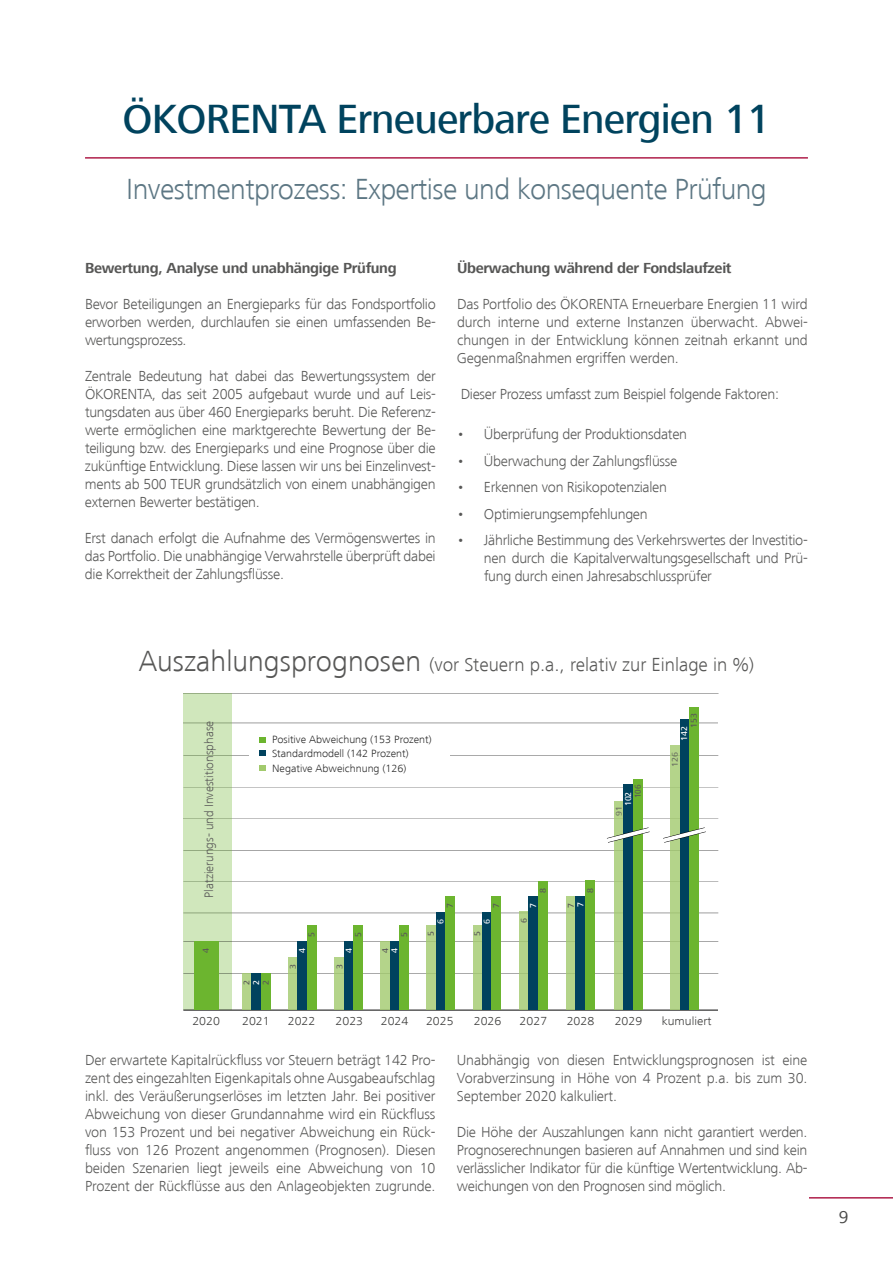
<style>
.page{position:relative;width:893px;height:1263px;background:#fff}
.page>*{position:absolute;margin:0;border:0;box-sizing:border-box;transform-origin:0 0}
.t1{font:500 42px "Frutiger Next LT";letter-spacing:-.02em;color:#00435e}
.t2{font:300 30px "Frutiger Next LT";letter-spacing:-.02em;color:#5d7784}
.t3{font:300 19.5px "Frutiger Next LT";color:#575756}
.t4{font:18px "Frutiger Next LT";color:#4a4a49}
.t5{font:300 15px/18px "Frutiger Next LT";letter-spacing:-.02em;color:#575756;text-align:justify}
.t6{font:700 15px "Frutiger Next LT";letter-spacing:-.02em;color:#575756}
.t7{font:300 12.6px "Frutiger Next LT";color:#585757}
.t8{font:300 12px "Frutiger Next LT";color:#3c3c3b;scale:1.08 1}
.t9{font:300 10.8px/14.5px "Frutiger Next LT";color:rgb(0 0 0/.85);scale:1.04 1}
.t10{font:500 9px "Frutiger Next LT";color:#fff}
.t11{font:500 8.85px "Frutiger Next LT";color:#585757}
.t12{font:500 8.85px "Frutiger Next LT";color:#585757;scale:.92 1}
.t13{font:500 8.7px "Frutiger Next LT";color:#585757}
.s1{font-size:30px}
</style>
<div class="page">
<hr style="left:85px;top:157px;width:723px;height:2px;background:#af1f4a">
<hr style="left:809px;top:1197px;width:84px;height:1px;background:#af1f4a">
<hr style="left:183px;top:787px;width:535px;height:1px;background:#000">
<hr style="left:183px;top:723px;width:535px;height:1px;background:#000">
<hr style="left:183px;top:693px;width:535px;height:1px;background:#000">
<hr style="left:183px;top:913px;width:535px;height:1px;background:#000">
<hr style="left:183px;top:881px;width:535px;height:1px;background:#000">
<hr style="left:183px;top:850px;width:535px;height:1px;background:#000">
<hr style="left:183px;top:819px;width:535px;height:1px;background:#000">
<hr style="left:183px;top:755px;width:535px;height:1px;background:#000">
<div style="left:183px;top:694px;width:49px;height:316px;background:#d0e7bc"></div>
<div style="left:249px;top:732px;width:201px;height:47px;background:#fff"></div>
<hr style="left:183px;top:973px;width:535px;height:1px;background:#000">
<hr style="left:183px;top:941px;width:535px;height:1px;background:#000">
<hr style="left:183px;top:1010px;width:535px;height:1px;background:#000">
<div style="left:288px;top:958px;width:10px;height:52px;background:#b4d48a"></div>
<div style="left:426px;top:925px;width:10px;height:85px;background:#b4d48a"></div>
<div style="left:298px;top:941px;width:9px;height:69px;background:#00425e"></div>
<div style="left:436px;top:912px;width:9px;height:98px;background:#00425e"></div>
<div style="left:307px;top:926px;width:10px;height:84px;background:#6cb52f"></div>
<div style="left:335px;top:958px;width:9px;height:52px;background:#b4d48a"></div>
<div style="left:344px;top:941px;width:10px;height:69px;background:#00425e"></div>
<div style="left:353px;top:926px;width:10px;height:84px;background:#6cb52f"></div>
<div style="left:380px;top:941px;width:10px;height:69px;background:#b4d48a"></div>
<div style="left:390px;top:941px;width:9px;height:69px;background:#00425e"></div>
<div style="left:399px;top:926px;width:10px;height:84px;background:#6cb52f"></div>
<div style="left:261px;top:973px;width:9px;height:37px;background:#6cb52f"></div>
<div style="left:242px;top:973px;width:10px;height:37px;background:#b4d48a"></div>
<div style="left:252px;top:973px;width:9px;height:37px;background:#00425e"></div>
<div style="left:194px;top:941px;width:25px;height:69px;background:#6cb52f"></div>
<div style="left:445px;top:897px;width:10px;height:113px;background:#6cb52f"></div>
<div style="left:473px;top:925px;width:9px;height:85px;background:#b4d48a"></div>
<div style="left:482px;top:912px;width:10px;height:98px;background:#00425e"></div>
<div style="left:492px;top:897px;width:9px;height:113px;background:#6cb52f"></div>
<div style="left:519px;top:912px;width:10px;height:98px;background:#b4d48a"></div>
<div style="left:529px;top:896px;width:9px;height:114px;background:#00425e"></div>
<div style="left:538px;top:881px;width:10px;height:129px;background:#6cb52f"></div>
<div style="left:566px;top:896px;width:10px;height:114px;background:#b4d48a"></div>
<div style="left:576px;top:896px;width:9px;height:114px;background:#00425e"></div>
<div style="left:585px;top:881px;width:10px;height:129px;background:#6cb52f"></div>
<div style="left:614px;top:801px;width:10px;height:209px;background:#b4d48a"></div>
<div style="left:624px;top:785px;width:9px;height:225px;background:#00425e"></div>
<div style="left:633px;top:779px;width:10px;height:231px;background:#6cb52f"></div>
<div style="left:670px;top:746px;width:10px;height:264px;background:#b4d48a"></div>
<div style="left:680px;top:720px;width:9px;height:290px;background:#00425e"></div>
<div style="left:689px;top:707px;width:10px;height:303px;background:#6cb52f"></div>
<svg style="left:607px;top:828px;width:43px;height:14px"></svg>
<svg style="left:663px;top:828px;width:43px;height:14px"></svg>
<div style="left:259px;top:765px;width:7px;height:6px;background:#a2ca6d"></div>
<div style="left:259px;top:750px;width:7px;height:6px;background:#00425e"></div>
<div style="left:259px;top:737px;width:7px;height:6px;background:#6cb52f"></div>
<h1 class="t1" style="left:123px;top:95px;width:649px">ÖKORENTA Erneuerbare Energien 11</h1>
<h2 class="t2" style="left:126px;top:173px;width:642px">Investmentprozess: Expertise und konsequente Prüfung</h2>
<p class="t6" style="left:85px;top:260px;width:313px">Bewertung, Analyse und unabhängige Prüfung</p>
<p class="t5" style="left:85px;top:295px;width:352px">Bevor Beteiligungen an Energieparks für das Fondsportfolio erworben werden, durchlaufen sie einen umfassenden Be&shy;wertungsprozess.</p>
<p class="t5" style="left:85px;top:367px;width:352px">Zentrale Bedeutung hat dabei das Bewertungssystem der ÖKORENTA, das seit 2005 aufgebaut wurde und auf Leis&shy;tungsdaten aus über 460 Energieparks beruht. Die Referenz&shy;werte ermöglichen eine marktgerechte Bewertung der Be&shy;teiligung bzw. des Energieparks und eine Prognose über die zukünftige Entwicklung. Diese lassen wir uns bei Einzelinvest&shy;ments ab 500 TEUR grundsätzlich von einem unabhängigen externen Bewerter bestätigen.</p>
<p class="t5" style="left:85px;top:529px;width:352px">Erst danach erfolgt die Aufnahme des Vermögenswertes in das Portfolio. Die unabhängige Verwahrstelle überprüft dabei die Korrektheit der Zahlungsflüsse.</p>
<p class="t6" style="left:457px;top:260px;width:276px">Überwachung während der Fondslaufzeit</p>
<p class="t5" style="left:457px;top:295px;width:352px">Das Portfolio des ÖKORENTA Erneuerbare Energien 11 wird durch interne und externe Instanzen überwacht. Abwei&shy;chungen in der Entwicklung können zeitnah erkannt und Gegenmaßnahmen ergriffen werden.</p>
<p class="t5" style="left:461px;top:385px;width:320px">Dieser Prozess umfasst zum Beispiel folgende Faktoren:</p>
<p class="t5" style="left:457px;top:425px;width:232px">• Überprüfung der Produktionsdaten</p>
<p class="t5" style="left:457px;top:452px;width:222px">• Überwachung der Zahlungsflüsse</p>
<p class="t5" style="left:457px;top:478px;width:212px">• Erkennen von Risikopotenzialen</p>
<p class="t5" style="left:457px;top:505px;width:192px">• Optimierungsempfehlungen</p>
<p class="t5" style="left:484px;top:531px;width:325px;text-indent:-27px">• Jährliche Bestimmung des Verkehrswertes der Investitio&shy;nen durch die Kapitalverwaltungsgesellschaft und Prü&shy;fung durch einen Jahresabschlussprüfer</p>
<h3 class="t3" style="left:139px;top:654px;width:617px"><span class="s1">Auszahlungsprognosen</span> (vor Steuern p.a., relativ zur Einlage in %)</h3>
<p class="t7" style="left:202px;top:898px;width:179px;rotate:-90deg">Platzierungs- und Investitionsphase</p>
<p class="t11" style="left:201px;top:953px;width:6px;rotate:-90deg">4</p>
<p class="t9" style="left:272px;top:732px;width:155px">Positive Abweichung (153 Prozent)<br>Standardmodell (142 Prozent)<br>Negative Abweichnung (126)</p>
<p class="t12" style="left:633px;top:798px;width:16px;rotate:-90deg">106</p>
<p class="t10" style="left:623px;top:806px;width:16px;rotate:-90deg">102</p>
<p class="t13" style="left:614px;top:816px;width:11px;rotate:-90deg">91</p>
<p class="t13" style="left:242px;top:985px;width:6px;rotate:-90deg">2</p>
<p class="t10" style="left:251px;top:985px;width:6px;rotate:-90deg">2</p>
<p class="t11" style="left:261px;top:985px;width:6px;rotate:-90deg">2</p>
<p class="t11" style="left:307px;top:937px;width:6px;rotate:-90deg">5</p>
<p class="t10" style="left:297px;top:953px;width:6px;rotate:-90deg">4</p>
<p class="t13" style="left:288px;top:969px;width:6px;rotate:-90deg">3</p>
<p class="t11" style="left:353px;top:937px;width:6px;rotate:-90deg">5</p>
<p class="t10" style="left:344px;top:953px;width:6px;rotate:-90deg">4</p>
<p class="t13" style="left:335px;top:969px;width:6px;rotate:-90deg">3</p>
<p class="t11" style="left:399px;top:937px;width:6px;rotate:-90deg">5</p>
<p class="t13" style="left:380px;top:953px;width:6px;rotate:-90deg">4</p>
<p class="t10" style="left:390px;top:953px;width:6px;rotate:-90deg">4</p>
<p class="t11" style="left:445px;top:908px;width:6px;rotate:-90deg">7</p>
<p class="t10" style="left:435px;top:924px;width:6px;rotate:-90deg">6</p>
<p class="t13" style="left:426px;top:936px;width:6px;rotate:-90deg">5</p>
<p class="t11" style="left:538px;top:892px;width:6px;rotate:-90deg">8</p>
<p class="t11" style="left:585px;top:892px;width:6px;rotate:-90deg">8</p>
<p class="t10" style="left:575px;top:907px;width:6px;rotate:-90deg">7</p>
<p class="t11" style="left:491px;top:908px;width:6px;rotate:-90deg">7</p>
<p class="t13" style="left:566px;top:908px;width:6px;rotate:-90deg">7</p>
<p class="t10" style="left:528px;top:908px;width:6px;rotate:-90deg">7</p>
<p class="t10" style="left:482px;top:924px;width:6px;rotate:-90deg">6</p>
<p class="t13" style="left:472px;top:936px;width:6px;rotate:-90deg">5</p>
<p class="t13" style="left:519px;top:923px;width:6px;rotate:-90deg">6</p>
<p class="t11" style="left:689px;top:728px;width:16px;rotate:-90deg">153</p>
<p class="t10" style="left:679px;top:740px;width:16px;rotate:-90deg">142</p>
<p class="t13" style="left:670px;top:767px;width:16px;rotate:-90deg">126</p>
<p class="t8" style="left:192px;top:1015px;width:27px">2020</p>
<p class="t8" style="left:242px;top:1015px;width:27px">2021</p>
<p class="t8" style="left:288px;top:1015px;width:27px">2022</p>
<p class="t8" style="left:336px;top:1015px;width:27px">2023</p>
<p class="t8" style="left:381px;top:1015px;width:27px">2024</p>
<p class="t8" style="left:426px;top:1015px;width:27px">2025</p>
<p class="t8" style="left:474px;top:1015px;width:27px">2026</p>
<p class="t8" style="left:520px;top:1015px;width:27px">2027</p>
<p class="t8" style="left:567px;top:1015px;width:27px">2028</p>
<p class="t8" style="left:615px;top:1015px;width:27px">2029</p>
<p class="t8" style="left:662px;top:1015px;width:47px">kumuliert</p>
<p class="t5" style="left:85px;top:1051px;width:352px">Der erwartete Kapitalrückfluss vor Steuern beträgt 142 Pro&shy;zent des eingezahlten Eigenkapitals ohne Ausgabeaufschlag inkl. des Veräußerungserlöses im letzten Jahr. Bei positiver Abweichung von dieser Grundannahme wird ein Rückfluss von 153 Prozent und bei negativer Abweichung ein Rück&shy;fluss von 126 Prozent angenommen (Prognosen). Diesen beiden Szenarien liegt jeweils eine Abweichung von 10<br>Prozent der Rückflüsse aus den Anlageobjekten zugrunde.</p>
<p class="t5" style="left:457px;top:1051px;width:352px">Unabhängig von diesen Entwicklungsprognosen ist eine Vorabverzinsung in Höhe von 4 Prozent p.a. bis zum 30.<br>September 2020 kalkuliert.</p>
<p class="t5" style="left:457px;top:1123px;width:352px">Die Höhe der Auszahlungen kann nicht garantiert werden.<br>Prognoserechnungen basieren auf Annahmen und sind kein verlässlicher Indikator für die künftige Wertentwicklung. Ab&shy;weichungen von den Prognosen sind möglich.</p>
<p class="t4" style="left:839px;top:1207px;width:11px">9</p>
</div>
